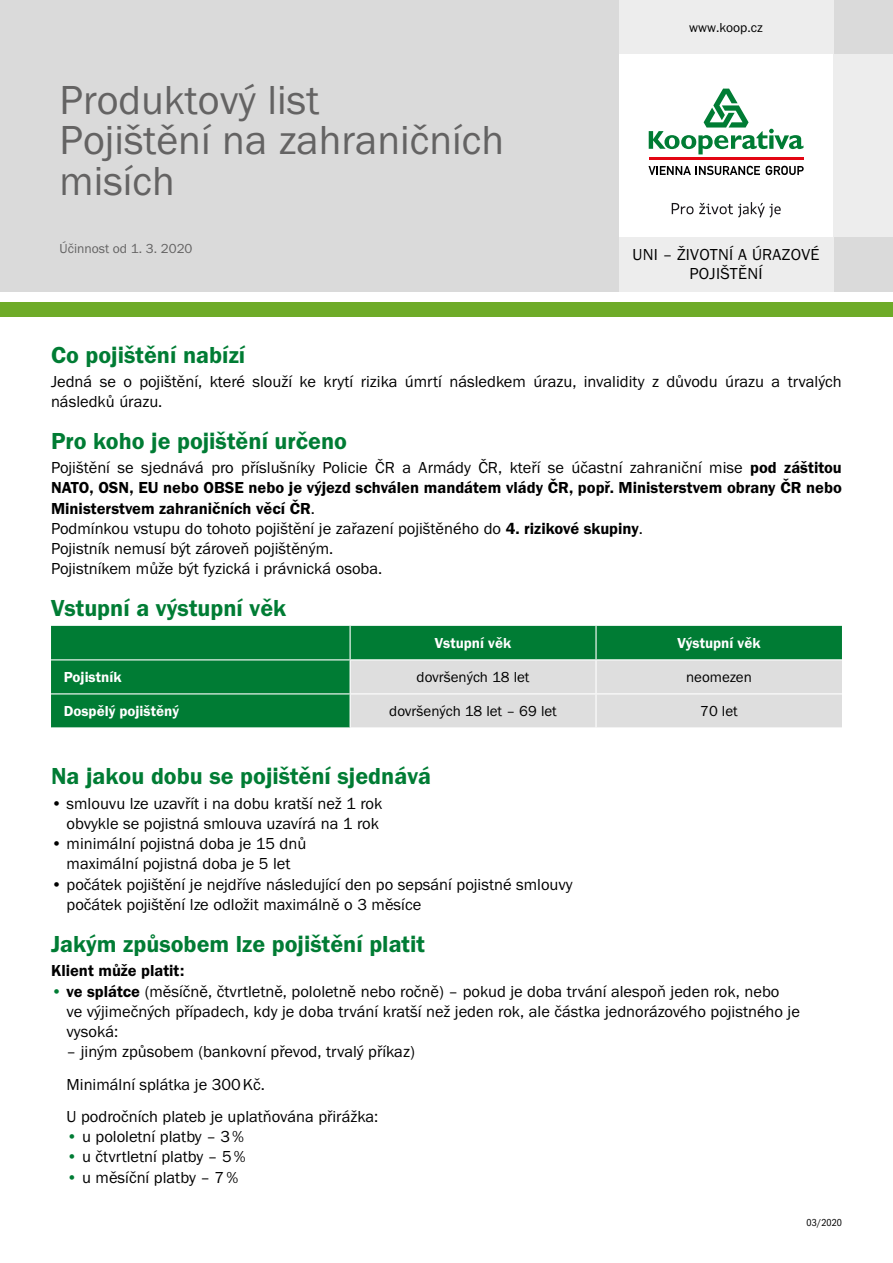
<style>
.page{position:relative;width:893px;height:1263px;background:#fff}
.page>*{position:absolute;margin:0;border:0;box-sizing:border-box;transform-origin:0 0}
.t1{font:42px/40.5px "Franklin Got Itc TOT Boo";color:#646363}
.t2{font:24px "Franklin Got Itc TOT Dem";color:#007c34}
.t3{font:16.5px/20.2px "Franklin Got Itc TOT Boo";color:#000}
.t4{font:16.5px/20.2px "Franklin Got Itc TOT Dem";color:#000}
.t5{font:15px "Franklin Got Itc TOT Boo";color:#000}
.t6{font:15px "Franklin Got Itc TOT Dem";color:#fff}
.t7{font:13.5px "Franklin Got Itc TOT Boo";color:#646363}
.t8{font:13.5px "Franklin Got Itc TOT Boo";color:#000}
.t9{font:10.5px "Franklin Got Itc TOT Boo Con";color:#000;scale:.96 1}
.s1{font-family:"Franklin Got Itc TOT Dem"}
.s2{font-family:"Franklin Got Itc TOT Boo"}
.s3{color:#007c34}
</style>
<div class="page">
<div style="left:51px;top:626px;width:791px;height:101px;background:#007c34"></div>
<div style="left:351px;top:660px;width:491px;height:67px;background:#dedede"></div>
<hr style="left:350px;top:626px;width:1px;height:33px;background:#fff">
<hr style="left:595px;top:626px;width:2px;height:33px;background:#fff">
<hr style="left:51px;top:659px;width:299px;height:1px;background:#fff">
<hr style="left:350px;top:659px;width:246px;height:1px;background:#fff">
<hr style="left:350px;top:660px;width:1px;height:33px;background:#fff">
<hr style="left:596px;top:659px;width:246px;height:1px;background:#fff">
<hr style="left:595px;top:660px;width:2px;height:33px;background:#fff">
<hr style="left:51px;top:693px;width:299px;height:1px;background:#fff">
<hr style="left:350px;top:693px;width:246px;height:1px;background:#fff">
<hr style="left:350px;top:694px;width:1px;height:33px;background:#fff">
<hr style="left:596px;top:693px;width:246px;height:1px;background:#fff">
<hr style="left:595px;top:694px;width:2px;height:33px;background:#fff">
<div style="left:0;top:0;width:893px;height:291px;background:#dadada"></div>
<div style="left:0;top:303px;width:893px;height:14px;background:#6eab28"></div>
<div style="left:619px;top:0;width:214px;height:291px;background:#ededed"></div>
<div style="left:619px;top:54px;width:214px;height:183px;background:#fff"></div>
<div style="left:833px;top:54px;width:60px;height:183px;background:#ededed"></div>
<hr style="left:649px;top:157px;width:154px;height:2px;background:#e30613">
<svg style="left:649px;top:89px;width:154px;height:65px"></svg>
<svg style="left:672px;top:202px;width:109px;height:16px"></svg>
<svg style="left:648px;top:166px;width:112px;height:9px"></svg>
<svg style="left:766px;top:166px;width:38px;height:9px"></svg>
<h1 class="t1" style="left:60px;top:80px;width:446px">Produktový list<br>Pojištění na zahraničních misích</h1>
<p class="t7" style="left:60px;top:241px;width:135px">Účinnost od 1. 3. 2020</p>
<p class="t8" style="left:689px;top:20px;width:75px">www.koop.cz</p>
<p class="t3" style="left:633px;top:245px;width:188px;line-height:19.5px;text-align:center">UNI – ŽIVOTNÍ A ÚRAZOVÉ<br>POJIŠTĚNÍ</p>
<h2 class="t2" style="left:51px;top:341px;width:196px">Co pojištění nabízí</h2>
<p class="t3" style="left:51px;top:372px;width:792px">Jedná se o pojištění, které slouží ke krytí rizika úmrtí následkem úrazu, invalidity z důvodu úrazu a trvalých následků úrazu.</p>
<h2 class="t2" style="left:51px;top:427px;width:297px">Pro koho je pojištění určeno</h2>
<p class="t3" style="left:51px;top:458px;width:792px">Pojištění se sjednává pro příslušníky Policie ČR a Armády ČR, kteří se účastní zahraniční mise <span class="s1">pod záštitou</span></p>
<p class="t4" style="left:51px;top:478px;width:792px">NATO, OSN, EU nebo OBSE nebo je výjezd schválen mandátem vlády ČR, popř. Ministerstvem obrany ČR nebo<br>Ministerstvem zahraničních věcí ČR<span class="s2">.</span></p>
<p class="t3" style="left:51px;top:518px;width:593px">Podmínkou vstupu do tohoto pojištění je zařazení pojištěného do <span class="s1">4. rizikové skupiny</span>.<br>Pojistník nemusí být zároveň pojištěným.<br>Pojistníkem může být fyzická i právnická osoba.</p>
<h2 class="t2" style="left:51px;top:594px;width:237px">Vstupní a výstupní věk</h2>
<p class="t6" style="left:435px;top:634px;width:78px">Vstupní věk</p>
<p class="t6" style="left:677px;top:634px;width:85px">Výstupní věk</p>
<p class="t6" style="left:64px;top:668px;width:59px">Pojistník</p>
<p class="t5" style="left:417px;top:669px;width:114px">dovršených 18 let</p>
<p class="t5" style="left:686px;top:669px;width:67px">neomezen</p>
<p class="t6" style="left:64px;top:702px;width:117px">Dospělý pojištěný</p>
<p class="t5" style="left:389px;top:703px;width:169px">dovršených 18 let – 69 let</p>
<p class="t5" style="left:700px;top:703px;width:39px">70 let</p>
<h2 class="t2" style="left:51px;top:763px;width:382px">Na jakou dobu se pojištění sjednává</h2>
<p class="t3" style="left:51px;top:793px;width:333px;text-align:right">• smlouvu lze uzavřít i na dobu kratší než 1 rok obvykle se pojistná smlouva uzavírá na 1 rok</p>
<p class="t3" style="left:51px;top:834px;width:257px;text-align:center">• minimální pojistná doba je 15 dnů maximální pojistná doba je 5 let</p>
<p class="t3" style="left:67px;top:874px;width:508px;text-indent:-16px">• počátek pojištění je nejdříve následující den po sepsání pojistné smlouvy počátek pojištění lze odložit maximálně o 3 měsíce</p>
<h2 class="t2" style="left:51px;top:930px;width:375px">Jakým způsobem lze pojištění platit</h2>
<p class="t4" style="left:51px;top:961px;width:135px">Klient může platit:</p>
<p class="t3" style="left:67px;top:981px;width:735px;text-indent:-16px"><span class="s3">•</span> <span class="s1">ve splátce</span> (měsíčně, čtvrtletně, pololetně nebo ročně) – pokud je doba trvání alespoň jeden rok, nebo<br>ve výjimečných případech, kdy je doba trvání kratší než jeden rok, ale částka jednorázového pojistného je vysoká:</p>
<p class="t3" style="left:67px;top:1036px;width:350px;line-height:32.2px">– jiným způsobem (bankovní převod, trvalý příkaz)<br>Minimální splátka je 300Kč.<br>U področních plateb je uplatňována přirážka:</p>
<p class="t3" style="left:67px;top:1126px;width:179px"><span class="s3">•</span> u pololetní platby – 3%</p>
<p class="t3" style="left:67px;top:1147px;width:181px"><span class="s3">•</span> u čtvrtletní platby – 5%</p>
<p class="t3" style="left:67px;top:1167px;width:173px"><span class="s3">•</span> u měsíční platby – 7%</p>
<p class="t9" style="left:807px;top:1217px;width:38px">03/2020</p>
</div>
